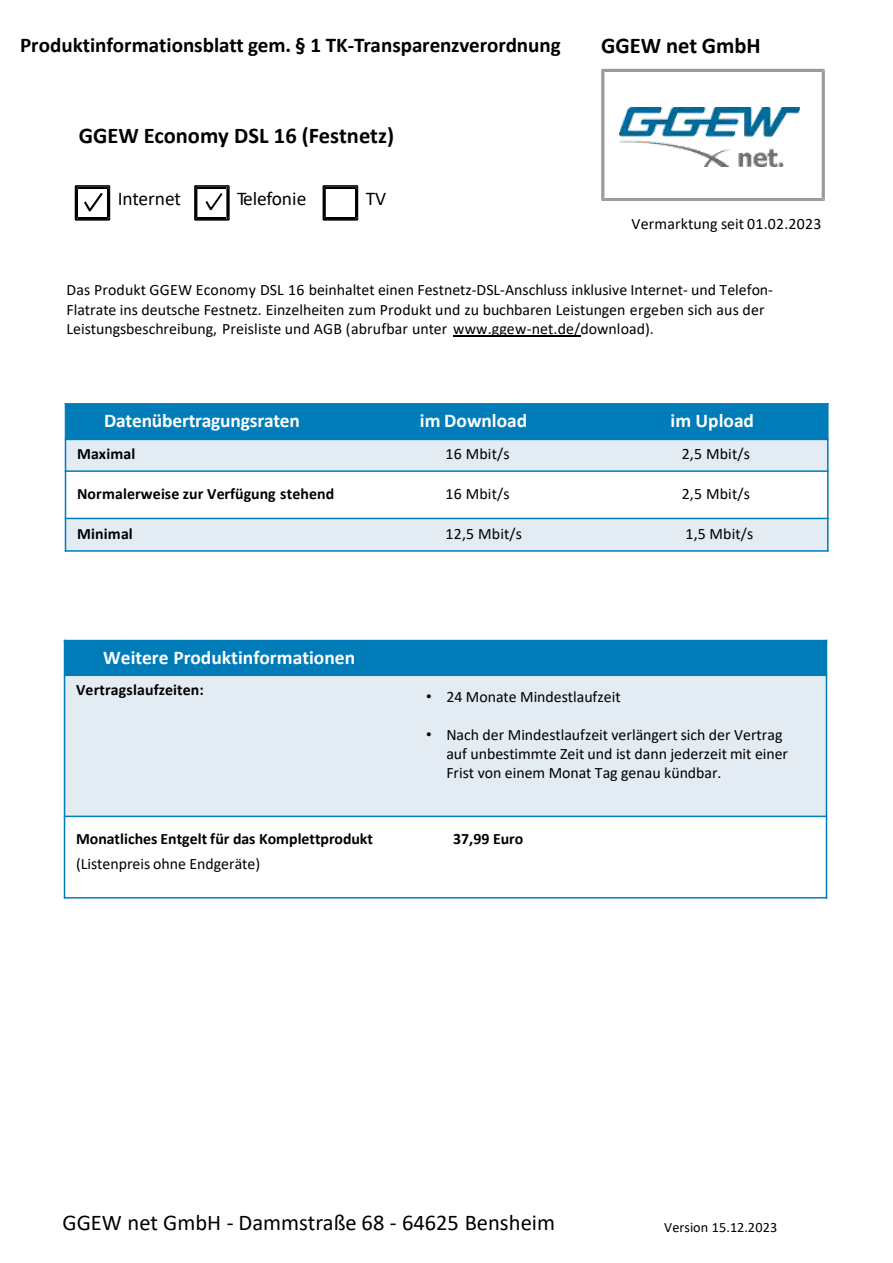
<style>
.page{position:relative;width:893px;height:1263px;background:#fff}
.page>*{position:absolute;margin:0;border:0;box-sizing:border-box;transform-origin:0 0}
.t1{font:22.5px "Calibri";color:#000}
.t2{font:700 22.5px "Calibri";color:#000}
.t3{font:700 21px "Calibri";color:#000}
.t4{font:700 19.5px "Calibri";color:#fff}
.t5{font:19.5px "Calibri";letter-spacing:-.005em;color:#000}
.t6{font:15.9px/19.5px "Calibri";color:#000}
.t7{font:700 15.9px "Calibri";letter-spacing:.005em;color:#000}
.t8{font:14.25px "Calibri";letter-spacing:.005em;color:#000}
.s1{font-family:"Arial"}
</style>
<div class="page">
<hr style="left:453px;top:336px;width:127px;height:1px;background:#000">
<svg style="left:323px;top:185px;width:35px;height:36px"></svg>
<svg style="left:601px;top:69px;width:224px;height:132px"></svg>
<svg style="left:75px;top:185px;width:35px;height:36px"></svg>
<svg style="left:194px;top:185px;width:36px;height:36px"></svg>
<div style="left:65px;top:404px;width:310px;height:35px;background:#007cb9"></div>
<div style="left:375px;top:404px;width:67px;height:35px;background:#007cb9"></div>
<div style="left:442px;top:404px;width:168px;height:35px;background:#007cb9"></div>
<div style="left:610px;top:404px;width:218px;height:35px;background:#007cb9"></div>
<div style="left:65px;top:439px;width:310px;height:32px;background:#e3ebf3"></div>
<div style="left:375px;top:439px;width:235px;height:32px;background:#e3ebf3"></div>
<div style="left:610px;top:439px;width:218px;height:32px;background:#e3ebf3"></div>
<div style="left:65px;top:518px;width:310px;height:33px;background:#e3ebf3"></div>
<div style="left:375px;top:518px;width:235px;height:33px;background:#e3ebf3"></div>
<div style="left:610px;top:518px;width:218px;height:33px;background:#e3ebf3"></div>
<hr style="left:65px;top:439px;width:763px;height:1px;background:#007cb9">
<hr style="left:65px;top:470px;width:763px;height:2px;background:#007cb9">
<hr style="left:65px;top:518px;width:763px;height:1px;background:#007cb9">
<hr style="left:65px;top:403px;width:1px;height:149px;background:#007cb9">
<hr style="left:827px;top:403px;width:1px;height:149px;background:#007cb9">
<hr style="left:65px;top:403px;width:763px;height:2px;background:#007cb9">
<hr style="left:65px;top:550px;width:763px;height:2px;background:#007cb9">
<img style="left:620px;top:107px;width:179px;height:59px">
<div style="left:65px;top:640px;width:761px;height:35px;background:#007cb9"></div>
<div style="left:65px;top:675px;width:384px;height:141px;background:#e3ebf3"></div>
<div style="left:449px;top:675px;width:377px;height:141px;background:#e3ebf3"></div>
<hr style="left:64px;top:674px;width:763px;height:2px;background:#007cb9">
<hr style="left:64px;top:816px;width:763px;height:1px;background:#007cb9">
<hr style="left:64px;top:640px;width:1px;height:258px;background:#007cb9">
<hr style="left:826px;top:640px;width:1px;height:258px;background:#007cb9">
<hr style="left:64px;top:897px;width:763px;height:1px;background:#007cb9">
<h2 class="t3" style="left:20px;top:30px;width:542px">Produktinformationsblatt gem. § 1 TK-Transparenzverordnung</h2>
<h1 class="t2" style="left:79px;top:120px;width:317px">GGEW Economy DSL 16 (Festnetz)</h1>
<p class="t5" style="left:118px;top:185px;width:65px">Internet</p>
<p class="t5" style="left:237px;top:185px;width:71px">Telefonie</p>
<p class="t5" style="left:366px;top:185px;width:22px">TV</p>
<h1 class="t2" style="left:601px;top:29px;width:161px">GGEW net GmbH</h1>
<p class="t6" style="left:631px;top:214px;width:191px">Vermarktung seit 01.02.2023</p>
<p class="t6" style="left:67px;top:280px;width:708px">Das Produkt GGEW Economy DSL 16 beinhaltet einen Festnetz-DSL-Anschluss inklusive Internet- und Telefon-<br>Flatrate ins deutsche Festnetz. Einzelheiten zum Produkt und zu buchbaren Leistungen ergeben sich aus der<br>Leistungsbeschreibung, Preisliste und AGB (abrufbar unter www.ggew-net.de/download).</p>
<p class="t4" style="left:104px;top:406px;width:197px">Datenübertragungsraten</p>
<p class="t4" style="left:420px;top:406px;width:109px">im Download</p>
<p class="t4" style="left:670px;top:406px;width:85px">im Upload</p>
<p class="t7" style="left:77px;top:443px;width:60px">Maximal</p>
<p class="t6" style="left:445px;top:444px;width:66px">16 Mbit/s</p>
<p class="t6" style="left:682px;top:444px;width:70px">2,5 Mbit/s</p>
<p class="t7" style="left:77px;top:482px;width:259px">Normalerweise zur Verfügung stehend</p>
<p class="t6" style="left:445px;top:483px;width:66px">16 Mbit/s</p>
<p class="t6" style="left:682px;top:483px;width:70px">2,5 Mbit/s</p>
<p class="t7" style="left:77px;top:522px;width:57px">Minimal</p>
<p class="t6" style="left:445px;top:523px;width:78px">12,5 Mbit/s</p>
<p class="t6" style="left:685px;top:523px;width:69px">1,5 Mbit/s</p>
<p class="t4" style="left:103px;top:643px;width:253px">Weitere Produktinformationen</p>
<p class="t7" style="left:76px;top:679px;width:129px">Vertragslaufzeiten:</p>
<p class="t7" style="left:76px;top:827px;width:298px">Monatliches Entgelt für das Komplettprodukt</p>
<p class="t6" style="left:76px;top:853px;width:186px">(Listenpreis ohne Endgeräte)</p>
<p class="t6" style="left:426px;top:687px;width:196px"><span class="s1">•</span> 24 Monate Mindestlaufzeit</p>
<p class="t6" style="left:446px;top:725px;width:343px;line-height:18.9px;text-indent:-20px"><span class="s1">•</span> Nach der Mindestlaufzeit verlängert sich der Vertrag auf unbestimmte Zeit und ist dann jederzeit mit einer<br>Frist von einem Monat Tag genau kündbar.</p>
<p class="t7" style="left:453px;top:827px;width:72px">37,99 Euro</p>
<h1 class="t1" style="left:62px;top:1207px;width:494px">GGEW net GmbH - Dammstraße 68 - 64625 Bensheim</h1>
<p class="t8" style="left:664px;top:1217px;width:115px">Version 15.12.2023</p>
</div>
